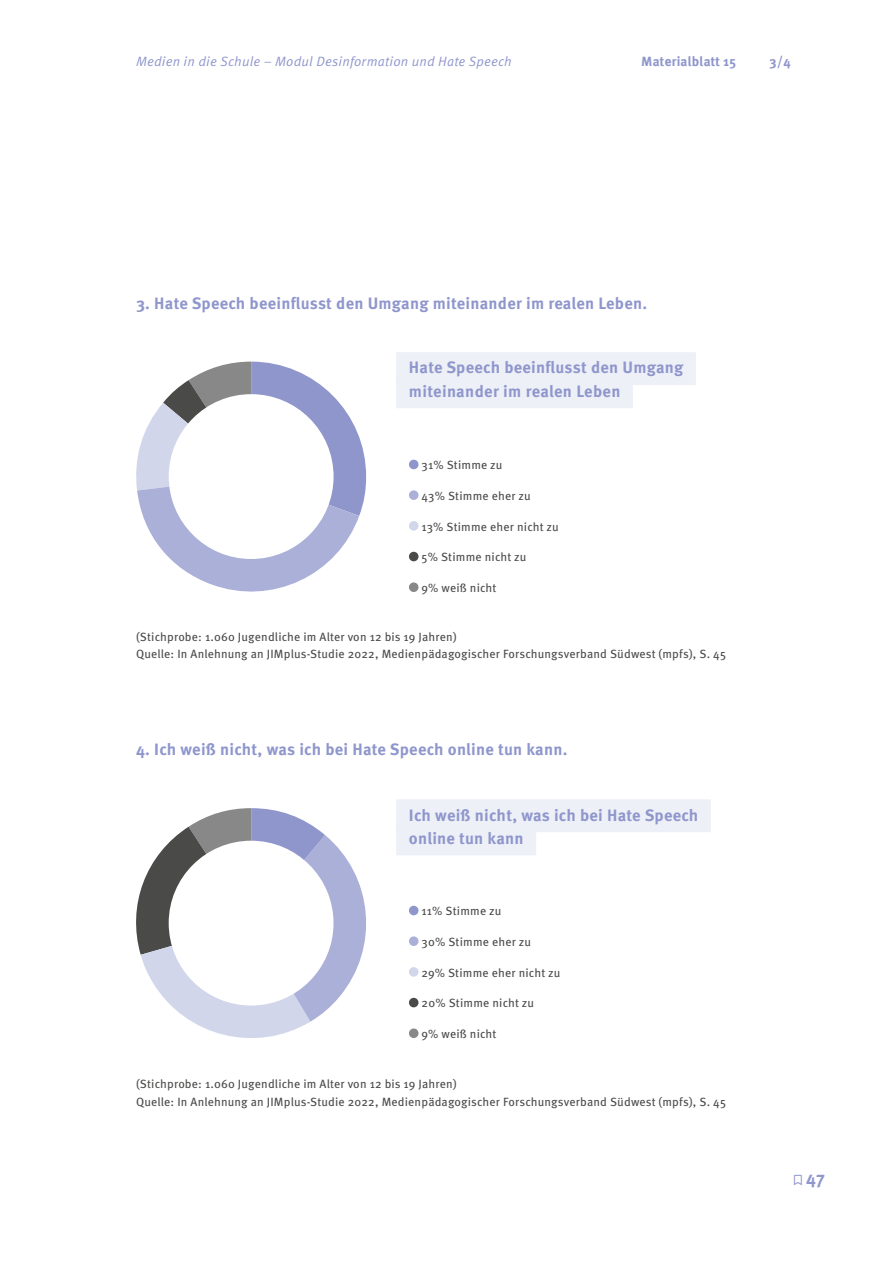
<style>
.page{position:relative;width:893px;height:1263px;background:#fff}
.page>*{position:absolute;margin:0;border:0;box-sizing:border-box;transform-origin:0 0}
.t1{font:700 18px "Meta Pro";color:#8f96cc}
.t2{font:700 16.5px/23.1px "Meta Pro";letter-spacing:.015em;color:#8f96cc}
.t3{font:italic 13.5px "Meta Pro";letter-spacing:.015em;color:#8f96cc}
.t4{font:700 13.5px "Meta Plus";letter-spacing:.015em;color:#8f96cc}
.t5{font:12px/18px "Meta Pro";letter-spacing:.015em;color:#4a4a49}
</style>
<div class="page">
<div style="left:409px;top:460px;width:9px;height:9px;background:#8f96cc;border-radius:50%"></div>
<div style="left:409px;top:490px;width:9px;height:10px;background:#abb0d9;border-radius:50%"></div>
<div style="left:409px;top:521px;width:9px;height:10px;background:#d1d6eb;border-radius:50%"></div>
<div style="left:409px;top:552px;width:9px;height:9px;background:#4a4a49;border-radius:50%"></div>
<div style="left:409px;top:582px;width:9px;height:10px;background:#898888;border-radius:50%"></div>
<div style="left:396px;top:352px;width:300px;height:33px;background:#edf0f7"></div>
<div style="left:396px;top:375px;width:237px;height:33px;background:#edf0f7"></div>
<svg style="left:136px;top:362px;width:230px;height:230px"></svg>
<div style="left:169px;top:394px;width:165px;height:165px;background:#fff;border-radius:50%"></div>
<div style="left:409px;top:906px;width:9px;height:9px;background:#8f96cc;border-radius:50%"></div>
<div style="left:409px;top:936px;width:9px;height:10px;background:#abb0d9;border-radius:50%"></div>
<div style="left:409px;top:967px;width:9px;height:10px;background:#d1d6eb;border-radius:50%"></div>
<div style="left:409px;top:998px;width:9px;height:9px;background:#4a4a49;border-radius:50%"></div>
<div style="left:409px;top:1028px;width:9px;height:10px;background:#898888;border-radius:50%"></div>
<div style="left:396px;top:799px;width:315px;height:33px;background:#edf0f7"></div>
<div style="left:396px;top:822px;width:140px;height:33px;background:#edf0f7"></div>
<svg style="left:136px;top:808px;width:230px;height:230px"></svg>
<div style="left:169px;top:841px;width:164px;height:164px;background:#fff;border-radius:50%"></div>
<p class="t3" style="left:136px;top:52px;width:377px">Medien in die Schule – Modul Desinformation und Hate Speech</p>
<p class="t4" style="left:641px;top:53px;width:96px">Materialblatt 15</p>
<p class="t4" style="left:770px;top:53px;width:23px">3/4</p>
<h2 class="t2" style="left:136px;top:292px;width:513px">3. Hate Speech beeinflusst den Umgang miteinander im realen Leben.</h2>
<h2 class="t2" style="left:409px;top:357px;width:276px">Hate Speech beeinflusst den Umgang miteinander im realen Leben</h2>
<p class="t5" style="left:422px;top:456px;width:82px">31% Stimme zu</p>
<p class="t5" style="left:422px;top:487px;width:111px">43% Stimme eher zu</p>
<p class="t5" style="left:422px;top:518px;width:139px">13% Stimme eher nicht zu</p>
<p class="t5" style="left:422px;top:548px;width:106px">5% Stimme nicht zu</p>
<p class="t5" style="left:422px;top:579px;width:76px">9% weiß nicht</p>
<p class="t5" style="left:136px;top:628px;width:591px">(Stichprobe: 1.060 Jugendliche im Alter von 12 bis 19 Jahren)<br>Quelle: In Anlehnung an JIMplus-Studie 2022, Medienpädagogischer Forschungsverband Südwest (mpfs), S. 45</p>
<h2 class="t2" style="left:136px;top:738px;width:433px">4. Ich weiß nicht, was ich bei Hate Speech online tun kann.</h2>
<h2 class="t2" style="left:409px;top:804px;width:291px">Ich weiß nicht, was ich bei Hate Speech online tun kann</h2>
<p class="t5" style="left:422px;top:902px;width:81px">11% Stimme zu</p>
<p class="t5" style="left:422px;top:933px;width:111px">30% Stimme eher zu</p>
<p class="t5" style="left:422px;top:964px;width:140px">29% Stimme eher nicht zu</p>
<p class="t5" style="left:422px;top:994px;width:114px">20% Stimme nicht zu</p>
<p class="t5" style="left:422px;top:1025px;width:76px">9% weiß nicht</p>
<p class="t5" style="left:136px;top:1075px;width:591px">(Stichprobe: 1.060 Jugendliche im Alter von 12 bis 19 Jahren)<br>Quelle: In Anlehnung an JIMplus-Studie 2022, Medienpädagogischer Forschungsverband Südwest (mpfs), S. 45</p>
<h1 class="t1" style="left:806px;top:1167px;width:20px">47</h1>
</div>
